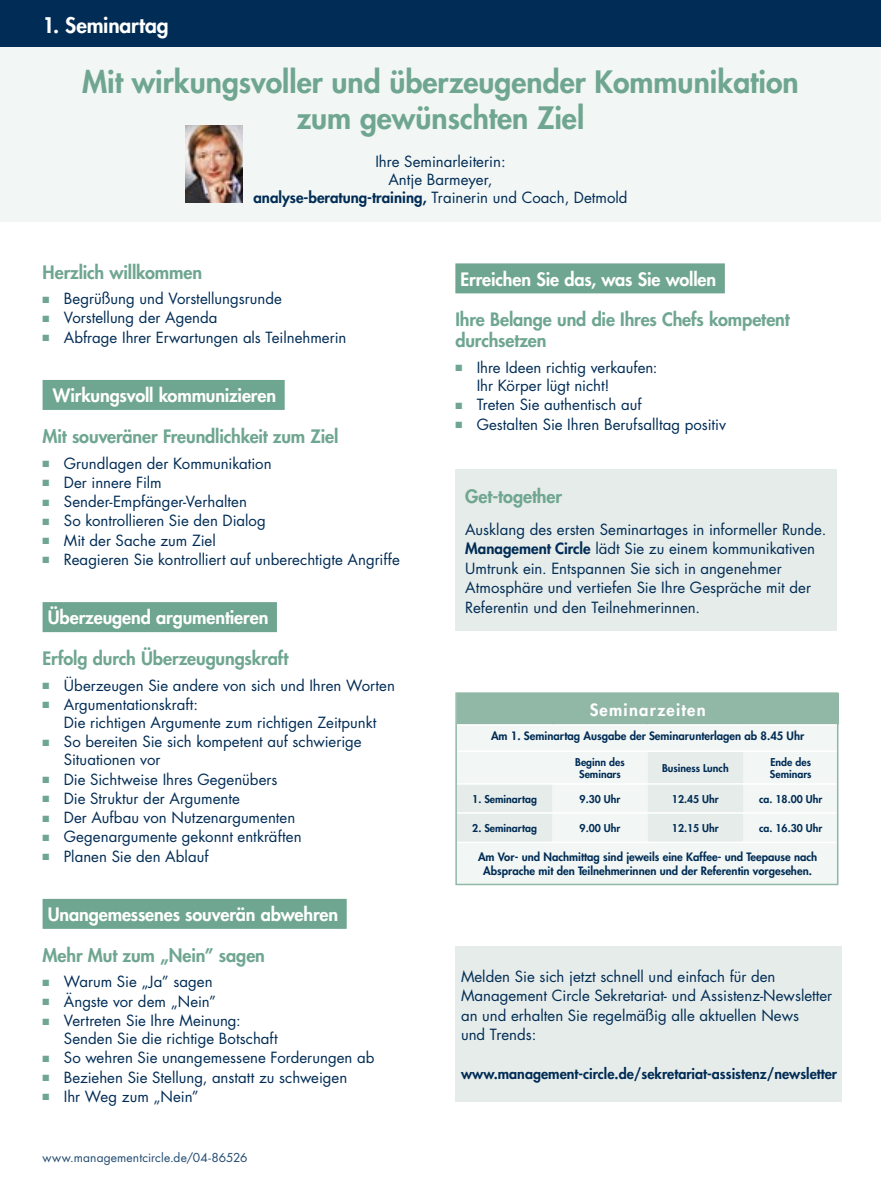
<style>
.page{position:relative;width:881px;height:1178px;background:#fff}
.page>*{position:absolute;margin:0;border:0;box-sizing:border-box;transform-origin:0 0}
.t1{font:800 30px/36px "Futura Std";color:#6fa691;text-align:center}
.t2{font:800 21px "Futura Std";letter-spacing:-.005em;color:#fff}
.t3{font:800 18px/21px "Futura Std";letter-spacing:-.005em;color:#6fa691}
.t4{font:800 18px "Futura Std";letter-spacing:-.005em;color:#fff}
.t5{font:800 16.5px "Futura Std";letter-spacing:.075em;color:#fff}
.t6{font:15px/19.5px "Futura Std";color:#002c55}
.t7{font:800 14.25px "Futura Std";color:#002c55}
.t8{font:12px "Futura Std";letter-spacing:.01em;color:#224a71}
.t9{font:800 11.25px/14.2px "Futura Std";color:#002c55;text-align:center}
.t10{font:800 10.5px/12px "Futura Std";color:#002c55;text-align:center}
.s1{font-weight:800}
.s2{color:#6fa691}
</style>
<div class="page">
<div style="left:0;top:0;width:880px;height:222px;background:#f2f6f4"></div>
<div style="left:0;top:0;width:880px;height:47px;background:#002c55"></div>
<div style="left:43px;top:380px;width:241px;height:30px;background:#6fa691"></div>
<div style="left:43px;top:602px;width:234px;height:30px;background:#6fa691"></div>
<div style="left:43px;top:899px;width:303px;height:30px;background:#6fa691"></div>
<div style="left:455px;top:263px;width:269px;height:30px;background:#6fa691"></div>
<div style="left:455px;top:470px;width:381px;height:161px;background:#e6ece9"></div>
<img style="left:186px;top:126px;width:56px;height:76px">
<div style="left:455px;top:946px;width:386px;height:156px;background:#e6ece9"></div>
<div style="left:456px;top:694px;width:382px;height:31px;background:#91b7a7"></div>
<div style="left:458px;top:726px;width:377px;height:156px;background:#f2f6f4"></div>
<svg style="left:458px;top:752px;width:284px;height:89px"></svg>
<hr style="left:456px;top:750px;width:96px;height:2px;background:#fff">
<hr style="left:552px;top:750px;width:95px;height:2px;background:#fff">
<hr style="left:647px;top:750px;width:95px;height:2px;background:#fff">
<hr style="left:742px;top:750px;width:96px;height:2px;background:#fff">
<hr style="left:456px;top:783px;width:96px;height:2px;background:#fff">
<hr style="left:552px;top:783px;width:95px;height:2px;background:#fff">
<hr style="left:647px;top:783px;width:95px;height:2px;background:#fff">
<hr style="left:742px;top:783px;width:96px;height:2px;background:#fff">
<hr style="left:456px;top:812px;width:96px;height:2px;background:#fff">
<hr style="left:552px;top:812px;width:95px;height:2px;background:#fff">
<hr style="left:647px;top:812px;width:95px;height:2px;background:#fff">
<hr style="left:742px;top:812px;width:96px;height:2px;background:#fff">
<hr style="left:456px;top:841px;width:96px;height:2px;background:#fff">
<hr style="left:552px;top:841px;width:95px;height:2px;background:#fff">
<hr style="left:647px;top:841px;width:95px;height:2px;background:#fff">
<hr style="left:742px;top:841px;width:96px;height:2px;background:#fff">
<hr style="left:456px;top:724px;width:96px;height:2px;background:#fff">
<hr style="left:552px;top:724px;width:95px;height:2px;background:#fff">
<hr style="left:647px;top:724px;width:95px;height:2px;background:#fff">
<hr style="left:742px;top:724px;width:96px;height:2px;background:#fff">
<div style="left:455px;top:692px;width:383px;height:193px;border:2px solid #91b7a7"></div>
<h2 class="t2" style="left:43px;top:12px;width:127px">1. Seminartag</h2>
<h1 class="t1" style="left:82px;top:64px;width:717px">Mit wirkungsvoller und überzeugender Kommunikation zum gewünschten Ziel</h1>
<p class="t6" style="left:253px;top:152px;width:375px;line-height:18px;text-align:center">Ihre Seminarleiterin:<br>Antje Barmeyer,<br><span class="s1">analyse-beratung-training,</span> Trainerin und Coach, Detmold</p>
<p class="t3" style="left:43px;top:261px;width:161px">Herzlich willkommen</p>
<p class="t6" style="left:43px;top:289px;width:241px"><span class="s2">■</span> Begrüßung und Vorstellungsrunde</p>
<p class="t6" style="left:43px;top:308px;width:176px"><span class="s2">■</span> Vorstellung der Agenda</p>
<p class="t6" style="left:43px;top:328px;width:305px"><span class="s2">■</span> Abfrage Ihrer Erwartungen als Teilnehmerin</p>
<p class="t4" style="left:53px;top:384px;width:225px">Wirkungsvoll kommunizieren</p>
<p class="t3" style="left:43px;top:426px;width:297px">Mit souveräner Freundlichkeit zum Ziel</p>
<p class="t6" style="left:43px;top:453px;width:230px"><span class="s2">■</span> Grundlagen der Kommunikation</p>
<p class="t6" style="left:43px;top:473px;width:121px"><span class="s2">■</span> Der innere Film</p>
<p class="t6" style="left:43px;top:492px;width:206px"><span class="s2">■</span> Sender-Empfänger-Verhalten</p>
<p class="t6" style="left:43px;top:511px;width:225px"><span class="s2">■</span> So kontrollieren Sie den Dialog</p>
<p class="t6" style="left:43px;top:530px;width:175px"><span class="s2">■</span> Mit der Sache zum Ziel</p>
<p class="t6" style="left:43px;top:550px;width:359px"><span class="s2">■</span> Reagieren Sie kontrolliert auf unberechtigte Angriffe</p>
<p class="t4" style="left:48px;top:606px;width:222px">Überzeugend argumentieren</p>
<p class="t3" style="left:43px;top:648px;width:247px">Erfolg durch Überzeugungskraft</p>
<p class="t6" style="left:43px;top:675px;width:354px"><span class="s2">■</span> Überzeugen Sie andere von sich und Ihren Worten</p>
<p class="t6" style="left:64px;top:696px;width:314px;line-height:18px;text-indent:-21px"><span class="s2">■</span> Argumentationskraft:<br>Die richtigen Argumente zum richtigen Zeitpunkt</p>
<p class="t6" style="left:64px;top:733px;width:299px;line-height:18px;text-indent:-21px"><span class="s2">■</span> So bereiten Sie sich kompetent auf schwierige<br>Situationen vor</p>
<p class="t6" style="left:43px;top:769px;width:236px"><span class="s2">■</span> Die Sichtweise Ihres Gegenübers</p>
<p class="t6" style="left:43px;top:789px;width:199px"><span class="s2">■</span> Die Struktur der Argumente</p>
<p class="t6" style="left:43px;top:808px;width:254px"><span class="s2">■</span> Der Aufbau von Nutzenargumenten</p>
<p class="t6" style="left:43px;top:827px;width:260px"><span class="s2">■</span> Gegenargumente gekonnt entkräften</p>
<p class="t6" style="left:43px;top:846px;width:167px"><span class="s2">■</span> Planen Sie den Ablauf</p>
<p class="t4" style="left:48px;top:903px;width:292px">Unangemessenes souverän abwehren</p>
<p class="t3" style="left:43px;top:944px;width:224px">Mehr Mut zum „Nein” sagen</p>
<p class="t6" style="left:43px;top:972px;width:172px"><span class="s2">■</span> Warum Sie „Ja” sagen</p>
<p class="t6" style="left:43px;top:991px;width:175px"><span class="s2">■</span> Ängste vor dem „Nein”</p>
<p class="t6" style="left:64px;top:1011px;width:215px;line-height:18px;text-indent:-21px"><span class="s2">■</span> Vertreten Sie Ihre Meinung:<br>Senden Sie die richtige Botschaft</p>
<p class="t6" style="left:43px;top:1048px;width:333px"><span class="s2">■</span> So wehren Sie unangemessene Forderungen ab</p>
<p class="t6" style="left:43px;top:1067px;width:306px"><span class="s2">■</span> Beziehen Sie Stellung, anstatt zu schweigen</p>
<p class="t6" style="left:43px;top:1087px;width:158px"><span class="s2">■</span> Ihr Weg zum „Nein”</p>
<p class="t8" style="left:43px;top:1150px;width:206px">www.managementcircle.de/04-86526</p>
<p class="t4" style="left:460px;top:267px;width:257px">Erreichen Sie das, was Sie wollen</p>
<p class="t3" style="left:455px;top:309px;width:335px">Ihre Belange und die Ihres Chefs kompetent durchsetzen</p>
<p class="t6" style="left:476px;top:359px;width:182px;line-height:18px;text-indent:-21px"><span class="s2">■</span> Ihre Ideen richtig verkaufen:<br>Ihr Körper lügt nicht!</p>
<p class="t6" style="left:455px;top:395px;width:187px"><span class="s2">■</span> Treten Sie authentisch auf</p>
<p class="t6" style="left:455px;top:414px;width:272px"><span class="s2">■</span> Gestalten Sie Ihren Berufsalltag positiv</p>
<p class="t3" style="left:465px;top:485px;width:98px">Get-together</p>
<p class="t6" style="left:465px;top:520px;width:362px">Ausklang des ersten Seminartages in informeller Runde.<br><span class="s1">Management Circle</span> lädt Sie zu einem kommunikativen Umtrunk ein. Entspannen Sie sich in angenehmer Atmosphäre und vertiefen Sie Ihre Gespräche mit der Referentin und den Teilnehmerinnen.</p>
<p class="t5" style="left:589px;top:700px;width:117px">Seminarzeiten</p>
<p class="t9" style="left:491px;top:729px;width:314px">Am 1. Seminartag Ausgabe der Seminarunterlagen ab 8.45 Uhr</p>
<p class="t10" style="left:575px;top:756px;width:51px">Beginn des<br>Seminars</p>
<p class="t10" style="left:661px;top:762px;width:68px">Business Lunch</p>
<p class="t10" style="left:769px;top:756px;width:43px;text-align:left">Ende des<br>Seminars</p>
<p class="t10" style="left:472px;top:793px;width:66px">1. Seminartag</p>
<p class="t10" style="left:579px;top:793px;width:42px">9.30 Uhr</p>
<p class="t10" style="left:671px;top:793px;width:48px">12.45 Uhr</p>
<p class="t10" style="left:758px;top:793px;width:65px">ca. 18.00 Uhr</p>
<p class="t10" style="left:472px;top:822px;width:66px">2. Seminartag</p>
<p class="t10" style="left:579px;top:822px;width:42px">9.00 Uhr</p>
<p class="t10" style="left:671px;top:822px;width:48px">12.15 Uhr</p>
<p class="t10" style="left:758px;top:822px;width:65px">ca. 16.30 Uhr</p>
<p class="t9" style="left:478px;top:849px;width:340px">Am Vor- und Nachmittag sind jeweils eine Kaffee- und Teepause nach<br>Absprache mit den Teilnehmerinnen und der Referentin vorgesehen.</p>
<p class="t6" style="left:461px;top:966px;width:372px">Melden Sie sich jetzt schnell und einfach für den Management Circle Sekretariat- und Assistenz-Newsletter an und erhalten Sie regelmäßig alle aktuellen News<br>und Trends:</p>
<p class="t7" style="left:461px;top:1065px;width:377px">www.management-circle.de/sekretariat-assistenz/newsletter</p>
</div>
